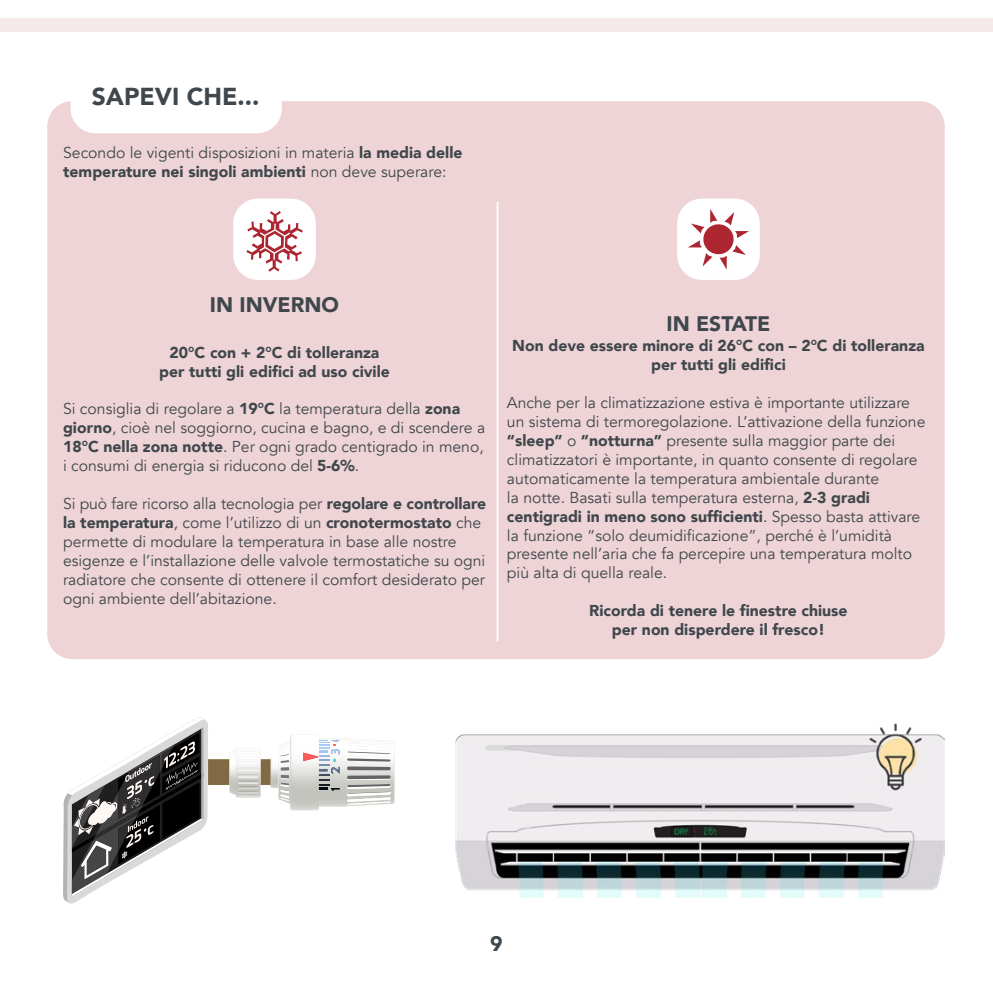
<style>
.page{position:relative;width:993px;height:993px;background:#fff}
.page>*{position:absolute;margin:0;border:0;box-sizing:border-box;transform-origin:0 0}
.t1{font:900 24.5px "Avenir";color:#3f474c}
.t2{font:900 21px "Avenir";color:#3f474c}
.t3{font:15.75px/18.9px "Avenir";color:#3f474c}
.t4{font:900 15.75px/18.9px "Avenir";color:#3f474c;text-align:center}
.s1{font-weight:900}
</style>
<div class="page">
<div style="left:47px;top:101px;width:897px;height:558px;background:#eed4d6;border-radius:25px"></div>
<div style="left:0;top:19px;width:992px;height:13px;background:#f6e9ea"></div>
<hr style="left:496px;top:202px;width:2px;height:439px;background:#fff">
<div style="left:71px;top:66px;width:211px;height:67px;background:#fff;border-radius:25px"></div>
<div style="left:677px;top:198px;width:82px;height:82px;background:#fff;border-radius:25px"></div>
<svg style="left:688px;top:209px;width:60px;height:60px"></svg>
<div style="left:233px;top:198px;width:83px;height:82px;background:#fff;border-radius:25px"></div>
<svg style="left:246px;top:211px;width:57px;height:60px"></svg>
<img style="left:455px;top:723px;width:489px;height:173px">
<svg style="left:63px;top:717px;width:331px;height:187px"></svg>
<img style="left:290px;top:734px;width:29px;height:76px">
<img style="left:303px;top:752px;width:15px;height:9px">
<h1 class="t1" style="left:92px;top:76px;width:169px">SAPEVI CHE...</h1>
<p class="t3" style="left:63px;top:144px;width:401px">Secondo le vigenti disposizioni in materia <span class="s1">la media delle temperature nei singoli ambienti</span> non deve superare:</p>
<h2 class="t2" style="left:210px;top:286px;width:131px">IN INVERNO</h2>
<p class="t4" style="left:159px;top:342px;width:232px">20°C con + 2°C di tolleranza per tutti gli edifici ad uso civile</p>
<p class="t3" style="left:63px;top:399px;width:423px">Si consiglia di regolare a <span class="s1">19°C</span> la temperatura della <span class="s1">zona giorno</span>, cioè nel soggiorno, cucina e bagno, e di scendere a <span class="s1">18°C nella zona notte</span>. Per ogni grado centigrado in meno, i consumi di energia si riducono del <span class="s1">5-6%</span>.</p>
<p class="t3" style="left:63px;top:494px;width:424px">Si può fare ricorso alla tecnologia per <span class="s1">regolare e controllare la temperatura</span>, come l’utilizzo di un <span class="s1">cronotermostato</span> che permette di modulare la temperatura in base alle nostre esigenze e l’installazione delle valvole termostatiche su ogni radiatore che consente di ottenere il comfort desiderato per ogni ambiente dell’abitazione.</p>
<h2 class="t2" style="left:666px;top:305px;width:105px">IN ESTATE</h2>
<p class="t4" style="left:512px;top:336px;width:414px">Non deve essere minore di 26°C con – 2°C di tolleranza per tutti gli edifici</p>
<p class="t3" style="left:507px;top:393px;width:420px">Anche per la climatizzazione estiva è importante utilizzare un sistema di termoregolazione. L’attivazione della funzione <span class="s1">“sleep”</span> o <span class="s1">“notturna”</span> presente sulla maggior parte dei climatizzatori è importante, in quanto consente di regolare automaticamente la temperatura ambientale durante<br>la notte. Basati sulla temperatura esterna, <span class="s1">2-3 gradi centigradi in meno sono sufficienti</span>. Spesso basta attivare la funzione “solo deumidificazione”, perché è l’umidità presente nell’aria che fa percepire una temperatura molto più alta di quella reale.</p>
<p class="t4" style="left:589px;top:600px;width:260px">Ricorda di tenere le finestre chiuse per non disperdere il fresco!</p>
<h2 class="t2" style="left:490px;top:925px;width:14px">9</h2>
</div>
